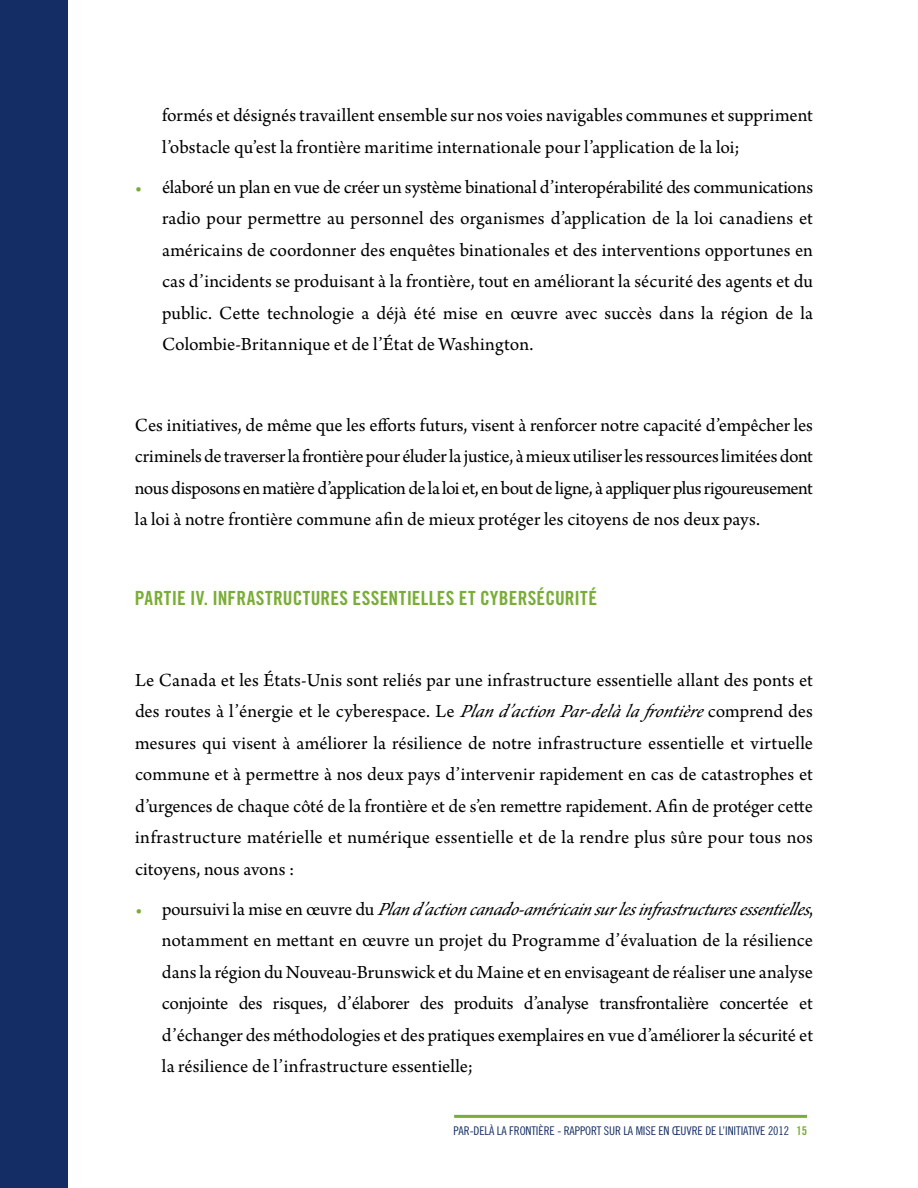
<style>
.page{position:relative;width:918px;height:1188px;background:#fff}
.page>*{position:absolute;margin:0;border:0;box-sizing:border-box;transform-origin:0 0}
.t1{font:19.5px/31.5px "Arno Pro";color:#000;text-align:justify}
.t2{font:19.5px "Trade Gothic Bold Cond Twenty";letter-spacing:.015em;color:#79ad36}
.t3{font:12px "Trade Gothic Cond Eighteen";letter-spacing:-.01em;color:#142e65}
.s1{color:#79ad36}
.s2{font-style:italic}
.s3{font-family:"Trade Gothic Bold Cond Twenty";color:#79ad36}
</style>
<div class="page">
<hr style="left:454px;top:1115px;width:353px;height:3px;background:#79ad36">
<div style="left:0;top:0;width:68px;height:1188px;background:#142e65"></div>
<p class="t1" style="left:162px;top:101px;width:653px">formés et désignés travaillent ensemble sur nos voies navigables communes et suppriment l’obstacle qu’est la frontière maritime internationale pour l’application de la loi;</p>
<p class="t1" style="left:162px;top:172px;width:653px;text-indent:-27px"><span class="s1">•</span> élaboré un plan en vue de créer un système binational d’interopérabilité des communications radio pour permettre au personnel des organismes d’application de la loi canadiens et américains de coordonner des enquêtes binationales et des interventions opportunes en cas d’incidents se produisant à la frontière, tout en améliorant la sécurité des agents et du public. Cette technologie a déjà été mise en œuvre avec succès dans la région de la Colombie-Britannique et de l’État de Washington.</p>
<p class="t1" style="left:135px;top:410px;width:680px">Ces initiatives, de même que les efforts futurs, visent à renforcer notre capacité d’empêcher les criminels de traverser la frontière pour éluder la justice, à mieux utiliser les ressources limitées dont nous disposons en matière d’application de la loi et, en bout de ligne, à appliquer plus rigoureusement la loi à notre frontière commune afin de mieux protéger les citoyens de nos deux pays.</p>
<p class="t2" style="left:135px;top:587px;width:455px">PARTIE IV. INFRASTRUCTURES ESSENTIELLES ET CYBERSÉCURITÉ</p>
<p class="t1" style="left:135px;top:665px;width:680px">Le Canada et les États-Unis sont reliés par une infrastructure essentielle allant des ponts et des routes à l’énergie et le cyberespace. Le <span class="s2">Pland’actionPar-delàlafrontière</span>comprend des mesures qui visent à améliorer la résilience de notre infrastructure essentielle et virtuelle commune et à permettre à nos deux pays d’intervenir rapidement en cas de catastrophes et d’urgences de chaque côté de la frontière et de s’en remettre rapidement. Afin de protéger cette infrastructure matérielle et numérique essentielle et de la rendre plus sûre pour tous nos citoyens, nous avons :</p>
<p class="t1" style="left:162px;top:894px;width:655px;text-align:left;text-indent:-27px"><span class="s1">•</span> p o u r s u i v i l a m i s e e n œ u v r e d u <span class="s2">Pland’actioncanado-américainsurlesinfrastructuresessentielles</span>, notamment en mettant en œuvre un projet du Programme d’évaluation de la résilience dans la région du Nouveau-Brunswick et du Maine et en envisageant de réaliser une analyse conjointe des risques, d’élaborer des produits d’analyse transfrontalière concertée et d’échanger des méthodologies et des pratiques exemplaires en vue d’améliorer la sécurité et la résilience de l’infrastructure essentielle;</p>
<p class="t3" style="left:454px;top:1123px;width:355px">PAR-DELÀ LA FRONTIÈRE - RAPPORT SUR LA MISE EN ŒUVRE DE L’INITIATIVE 2012 <span class="s3">15</span></p>
</div>
